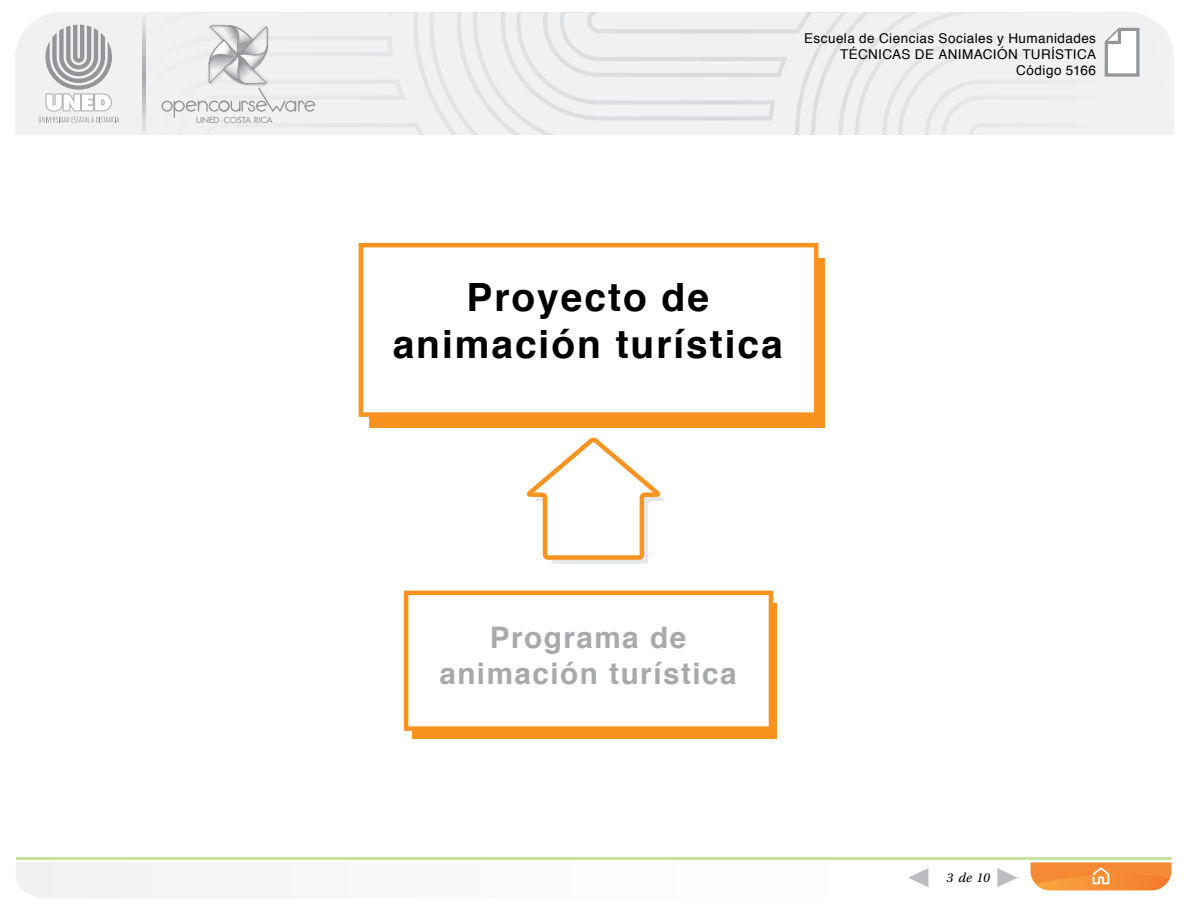
<style>
.page{position:relative;width:1188px;height:918px;background:#fff}
.page>*{position:absolute;margin:0;border:0;box-sizing:border-box;transform-origin:0 0}
.t1{font:700 39px/46.8px "Helvetica";letter-spacing:.05em;color:#000;text-align:center}
.t2{font:700 29.7px/35.7px "Helvetica";letter-spacing:.05em;color:#a7a9ac;text-align:center}
.t3{font:13.5px/16.2px "Helvetica";letter-spacing:.03em;color:#000;text-align:right}
.t4{font:italic 13.5px "Utopia Std";color:#000}
.t5{font:500 8.1px "Futura Std";letter-spacing:-.005em;color:#939598;scale:1.1 1}
</style>
<div class="page">
<svg style="left:16px;top:862px;width:1156px;height:36px"></svg>
<svg style="left:997px;top:868px;width:21px;height:19px"></svg>
<svg style="left:908px;top:868px;width:20px;height:19px"></svg>
<svg style="left:535px;top:12px;width:276px;height:123px"></svg>
<svg style="left:154px;top:12px;width:275px;height:123px"></svg>
<svg style="left:429px;top:12px;width:106px;height:123px"></svg>
<svg style="left:1031px;top:862px;width:140px;height:28px;background:#f69343"></svg>
<svg style="left:811px;top:12px;width:363px;height:123px"></svg>
<svg style="left:15px;top:12px;width:139px;height:123px"></svg>
<hr style="left:16px;top:857px;width:1155px;height:3px;background:#8cc63f">
<div style="left:155px;top:12px;width:167px;height:123px;background:#f1f1f2"></div>
<div style="left:174px;top:101px;width:11px;height:11px;border:1px solid #939598;border-radius:50%"></div>
<svg style="left:174px;top:101px;width:1px;height:16px"></svg>
<div style="left:162px;top:101px;width:11px;height:11px;border:1px solid #939598;border-radius:50%"></div>
<div style="left:285px;top:101px;width:11px;height:11px;border:1px solid #939598;border-radius:50%"></div>
<svg style="left:295px;top:100px;width:21px;height:12px"></svg>
<svg style="left:185px;top:25px;width:102px;height:89px"></svg>
<svg style="left:142px;top:12px;width:3px;height:123px"></svg>
<div style="left:369px;top:258px;width:456px;height:169px;background:#f7931e"></div>
<div style="left:413px;top:603px;width:364px;height:136px;background:#f7931e"></div>
<div style="left:361px;top:245px;width:455px;height:170px;background:#fff"></div>
<div style="left:359px;top:243px;width:459px;height:174px;border:4px solid #f7931e"></div>
<div style="left:406px;top:593px;width:365px;height:136px;background:#fff"></div>
<div style="left:404px;top:591px;width:369px;height:140px;border:4px solid #f7931e"></div>
<svg style="left:526px;top:437px;width:138px;height:127px"></svg>
<p class="t5" style="left:196px;top:115px;width:71px">UNED·COSTA RICA</p>
<p class="t3" style="left:804px;top:30px;width:293px">Escuela de Ciencias Sociales y Humanidades<br>TÉCNICAS DE ANIMACIÓN TURÍSTICA<br>Código 5166</p>
<p class="t1" style="left:393px;top:275px;width:392px">Proyecto de animación turística</p>
<p class="t2" style="left:439px;top:620px;width:299px">Programa de animación turística</p>
<p class="t4" style="left:947px;top:871px;width:45px">3 de 10</p>
</div>
